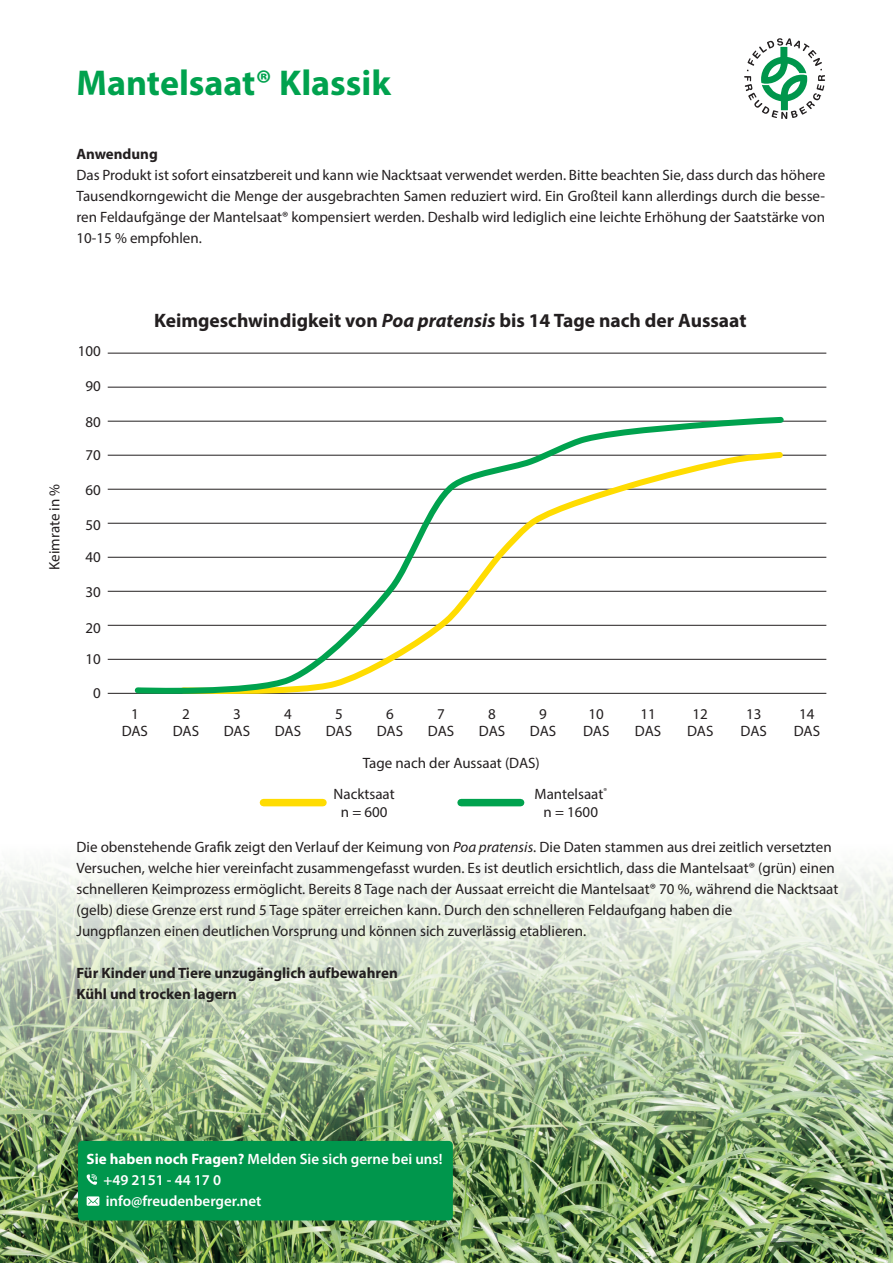
<style>
.page{position:relative;width:893px;height:1263px;background:#fff}
.page>*{position:absolute;margin:0;border:0;box-sizing:border-box;transform-origin:0 0}
.t1{font:700 36px "Myriad Pro";color:#00a24e}
.t2{font:700 19.5px "Myriad Pro";color:#231f20}
.t3{font:15px/16.5px "Myriad Pro";color:#231f20;text-align:center}
.t4{font:600 15px/21px "Myriad Pro";color:#fff}
.t5{font:700 15px/21px "Myriad Pro";color:#231f20}
.s1{font-style:italic}
.s2{font-weight:700}
</style>
<div class="page">
<img style="left:0;top:863px;width:893px;height:400px">
<svg style="left:744px;top:38px;width:81px;height:81px"></svg>
<hr style="left:108px;top:693px;width:718px;height:1px;background:#231f20">
<hr style="left:108px;top:659px;width:718px;height:1px;background:#231f20">
<hr style="left:108px;top:625px;width:718px;height:1px;background:#231f20">
<hr style="left:108px;top:591px;width:718px;height:1px;background:#231f20">
<hr style="left:108px;top:557px;width:718px;height:1px;background:#231f20">
<hr style="left:108px;top:523px;width:718px;height:1px;background:#231f20">
<hr style="left:108px;top:489px;width:718px;height:1px;background:#231f20">
<hr style="left:108px;top:455px;width:718px;height:1px;background:#231f20">
<hr style="left:108px;top:421px;width:718px;height:1px;background:#231f20">
<hr style="left:108px;top:387px;width:718px;height:1px;background:#231f20">
<hr style="left:108px;top:353px;width:718px;height:1px;background:#231f20">
<svg style="left:132px;top:416px;width:655px;height:278px"></svg>
<div style="left:263px;top:799px;width:60px;height:7px;background:#ffdc01"></div>
<div style="left:461px;top:799px;width:60px;height:7px;background:#00a24e"></div>
<div style="left:78px;top:1141px;width:375px;height:79px;background:#00964c;border-radius:4px"></div>
<svg style="left:87px;top:1174px;width:10px;height:11px"></svg>
<svg style="left:87px;top:1196px;width:12px;height:10px"></svg>
<h1 class="t1" style="left:77px;top:59px;width:316px">Mantelsaat® Klassik</h1>
<p class="t5" style="left:77px;top:143px;width:83px">Anwendung</p>
<p class="t3" style="left:77px;top:164px;width:750px;line-height:21px;text-align:justify">Das Produkt ist sofort einsatzbereit und kann wie Nacktsaat verwendet werden. Bitte beachten Sie, dass durch das höhere Tausendkorngewicht die Menge der ausgebrachten Samen reduziert wird. Ein Großteil kann allerdings durch die besse&shy;ren Feldaufgänge der Mantelsaat® kompensiert werden. Deshalb wird lediglich eine leichte Erhöhung der Saatstärke von 10-15 % empfohlen.</p>
<p class="t3" style="left:46px;top:570px;width:88px;rotate:-90deg">Keimrate in %</p>
<p class="t3" style="left:78px;top:343px;width:25px">100</p>
<p class="t3" style="left:86px;top:378px;width:17px">90</p>
<p class="t3" style="left:86px;top:413px;width:17px">80</p>
<p class="t3" style="left:86px;top:447px;width:17px">70</p>
<p class="t3" style="left:86px;top:481px;width:17px">60</p>
<p class="t3" style="left:86px;top:516px;width:17px">50</p>
<p class="t3" style="left:86px;top:549px;width:17px">40</p>
<p class="t3" style="left:86px;top:583px;width:17px">30</p>
<p class="t3" style="left:86px;top:619px;width:17px">20</p>
<p class="t3" style="left:86px;top:651px;width:17px">10</p>
<p class="t3" style="left:93px;top:684px;width:9px">0</p>
<h2 class="t2" style="left:154px;top:308px;width:594px">Keimgeschwindigkeit von <span class="s1">Poa pratensis</span> bis 14 Tage nach der Aussaat</h2>
<p class="t3" style="left:122px;top:706px;width:28px">1<br>DAS</p>
<p class="t3" style="left:173px;top:706px;width:28px">2<br>DAS</p>
<p class="t3" style="left:224px;top:706px;width:28px">3<br>DAS</p>
<p class="t3" style="left:275px;top:706px;width:28px">4<br>DAS</p>
<p class="t3" style="left:326px;top:706px;width:28px">5<br>DAS</p>
<p class="t3" style="left:377px;top:706px;width:28px">6<br>DAS</p>
<p class="t3" style="left:428px;top:706px;width:28px">7<br>DAS</p>
<p class="t3" style="left:479px;top:706px;width:28px">8<br>DAS</p>
<p class="t3" style="left:530px;top:706px;width:28px">9<br>DAS</p>
<p class="t3" style="left:583px;top:706px;width:28px">10<br>DAS</p>
<p class="t3" style="left:635px;top:706px;width:28px">11<br>DAS</p>
<p class="t3" style="left:687px;top:706px;width:28px">12<br>DAS</p>
<p class="t3" style="left:741px;top:706px;width:28px">13<br>DAS</p>
<p class="t3" style="left:794px;top:706px;width:28px">14<br>DAS</p>
<p class="t3" style="left:334px;top:747px;width:208px;line-height:30.8px;text-align:left;text-indent:29px">Tage nach der Aussaat (DAS)<br>Nacktsaat</p>
<p class="t3" style="left:341px;top:803px;width:48px">n = 600</p>
<p class="t3" style="left:535px;top:785px;width:74px;line-height:18px">Mantelsaat<sup>® </sup>n = 1600</p>
<p class="t3" style="left:77px;top:836px;width:763px;line-height:21px;text-align:left">Die obenstehende Grafik zeigt den Verlauf der Keimung von <span class="s1">Poa pratensis</span>. Die Daten stammen aus drei zeitlich versetzten Versuchen, welche hier vereinfacht zusammengefasst wurden. Es ist deutlich ersichtlich, dass die Mantelsaat® (grün) einen schnelleren Keimprozess ermöglicht. Bereits 8 Tage nach der Aussaat erreicht die Mantelsaat® 70 %, während die Nacktsaat (gelb) diese Grenze erst rund 5 Tage später erreichen kann. Durch den schnelleren Feldaufgang haben die<br>Jungpflanzen einen deutlichen Vorsprung und können sich zuverlässig etablieren.</p>
<p class="t5" style="left:77px;top:962px;width:323px">Für Kinder und Tiere unzugänglich aufbewahren<br>Kühl und trocken lagern</p>
<p class="t4" style="left:103px;top:1148px;width:341px;text-indent:-17px"><span class="s2">Sie haben noch Fragen?</span> Melden Sie sich gerne bei uns! +49 2151 - 44 17 0<br>info@freudenberger.net</p>
</div>
